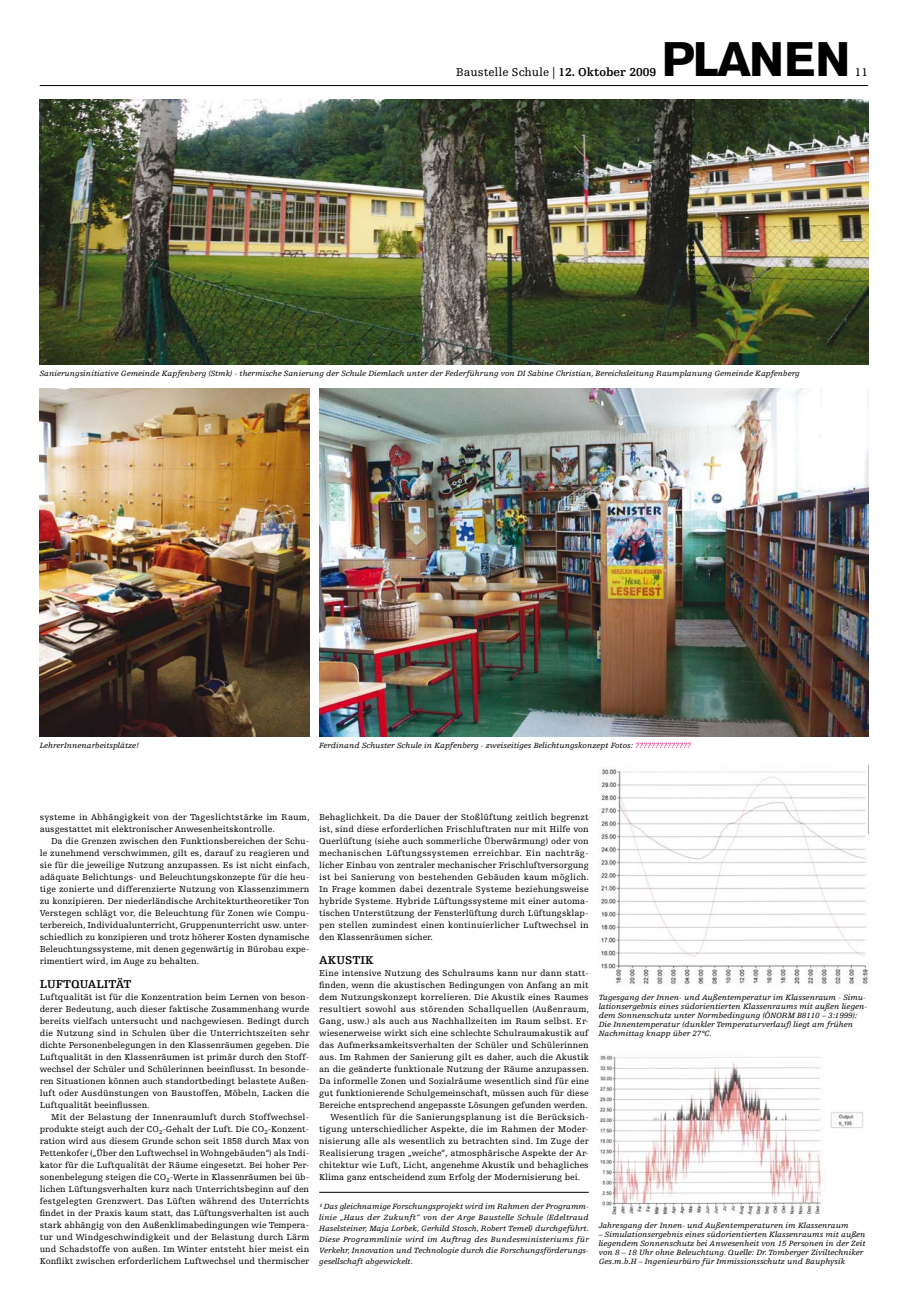
<style>
.page{position:relative;width:908px;height:1304px;background:#fff}
.page>*{position:absolute;margin:0;border:0;box-sizing:border-box;transform-origin:0 0}
.t1{font:700 48px "Akzidenz Grotesk Std";letter-spacing:-.04em;color:#000}
.t2{font:12px "Egyptienne FLT Std";color:#000}
.t3{font:700 12px "Egyptienne FLT Std";color:#000}
.t4{font:9px/12px "Egyptienne FLT Std";letter-spacing:.01em;color:#000;text-align:justify}
.t5{font:italic 8px/9px "Egyptienne FLT Std";color:#000}
.s1{font-weight:700}
.s2{color:#e2007a}
</style>
<div class="page">
<hr style="left:40px;top:85px;width:827px;height:1px;background:#000">
<img style="left:599px;top:1055px;width:265px;height:160px">
<img style="left:599px;top:767px;width:268px;height:218px">
<img style="left:319px;top:388px;width:548px;height:348px">
<img style="left:40px;top:388px;width:269px;height:348px">
<img style="left:40px;top:100px;width:827px;height:264px">
<hr style="left:319px;top:1192px;width:269px;height:1px;background:#000">
<h1 class="t1" style="left:661px;top:32px;width:190px">PLANEN</h1>
<h2 class="t2" style="left:455px;top:66px;width:202px">Baustelle Schule | <span class="s1">12. OKTOBER 2009</span></h2>
<h2 class="t2" style="left:854px;top:66px;width:15px">11</h2>
<p class="t5" style="left:40px;top:369px;width:761px">Sanierungsinitiative Gemeinde Kapfenberg (Stmk) - thermische Sanierung der Schule Diemlach unter der Federführung von DI Sabine Christian, Bereichsleitung Raumplanung Gemeinde Kapfenberg</p>
<p class="t5" style="left:40px;top:741px;width:101px">LehrerInnenarbeitsplätze!</p>
<p class="t5" style="left:319px;top:741px;width:373px">Ferdinand Schuster Schule in Kapfenberg - zweiseitiges Belichtungskonzept Fotos: <span class="s2">??????????????</span></p>
<p class="t4" style="left:40px;top:811px;width:271px">systeme in Abhängigkeit von der Tageslichtstärke im Raum, ausgestattet mit elektronischer Anwesenheitskontrolle.</p>
<p class="t4" style="left:40px;top:835px;width:271px;text-indent:11px">Da die Grenzen zwischen den Funktionsbereichen der Schu&shy;le zunehmend verschwimmen, gilt es, darauf zu reagieren und sie für die jeweilige Nutzung anzupassen. Es ist nicht einfach, adäquate Belichtungs- und Beleuchtungskonzepte für die heu&shy;tige zonierte und differenzierte Nutzung von Klassenzimmern zu konzipieren. Der niederländische Architekturtheoretiker Ton Verstegen schlägt vor, die Beleuchtung für Zonen wie Compu&shy;terbereich, Individualunterricht, Gruppenunterricht usw. unter&shy;schiedlich zu konzipieren und trotz höherer Kosten dynamische Beleuchtungssysteme, mit denen gegenwärtig in Bürobau expe&shy;rimentiert wird, im Auge zu behalten.</p>
<h2 class="t3" style="left:40px;top:978px;width:93px">LUFTQUALITÄT</h2>
<p class="t4" style="left:40px;top:991px;width:271px">Luftqualität ist für die Konzentration beim Lernen von beson&shy;derer Bedeutung, auch dieser faktische Zusammenhang wurde bereits vielfach untersucht und nachgewiesen. Bedingt durch die Nutzung sind in Schulen über die Unterrichtszeiten sehr dichte Personenbelegungen in den Klassenräumen gegeben. Die Luftqualität in den Klassenräumen ist primär durch den Stoff&shy;wechsel der Schüler und Schülerinnen beeinflusst. In besonde&shy;ren Situationen können auch standortbedingt belastete Außen&shy;luft oder Ausdünstungen von Baustoffen, Möbeln, Lacken die Luftqualität beeinflussen.</p>
<p class="t4" style="left:40px;top:1111px;width:271px;text-indent:11px">Mit der Belastung der Innenraumluft durch Stoffwechsel&shy;produkte steigt auch der CO<sub>2</sub>-Gehalt der Luft. Die CO<sub>2</sub>-Konzent&shy;ration wird aus diesem Grunde schon seit 1858 durch Max von Pettenkofer („Über den Luftwechsel in Wohngebäuden“) als Indi&shy;kator für die Luftqualität der Räume eingesetzt. Bei hoher Per&shy;sonenbelegung steigen die CO<sub>2</sub>-Werte in Klassenräumen bei üb&shy;lichen Lüftungsverhalten kurz nach Unterrichtsbeginn auf den festgelegten Grenzwert. Das Lüften während des Unterrichts findet in der Praxis kaum statt, das Lüftungsverhalten ist auch stark abhängig von den Außenklimabedingungen wie Tempera&shy;tur und Windgeschwindigkeit und der Belastung durch Lärm und Schadstoffe von außen. Im Winter entsteht hier meist ein Konflikt zwischen erforderlichem Luftwechsel und thermischer</p>
<p class="t4" style="left:319px;top:811px;width:271px">Behaglichkeit. Da die Dauer der Stoßlüftung zeitlich begrenzt ist, sind diese erforderlichen Frischluftraten nur mit Hilfe von Querlüftung (siehe auch sommerliche Überwärmung) oder von mechanischen Lüftungssystemen erreichbar. Ein nachträg&shy;licher Einbau von zentraler mechanischer Frischluftversorgung ist bei Sanierung von bestehenden Gebäuden kaum möglich.<br>In Frage kommen dabei dezentrale Systeme beziehungsweise hybride Systeme. Hybride Lüftungssysteme mit einer automa&shy;tischen Unterstützung der Fensterlüftung durch Lüftungsklap&shy;pen stellen zumindest einen kontinuierlicher Luftwechsel in den Klassenräumen sicher.</p>
<h2 class="t3" style="left:319px;top:954px;width:55px">AKUSTIK</h2>
<p class="t4" style="left:319px;top:967px;width:271px">Eine intensive Nutzung des Schulraums kann nur dann statt-</p>
<p class="t4" style="left:319px;top:979px;width:271px">finden, wenn die akustischen Bedingungen von Anfang an mit</p>
<p class="t4" style="left:319px;top:991px;width:271px">dem Nutzungskonzept korrelieren. Die Akustik eines Raumes</p>
<p class="t4" style="left:319px;top:1003px;width:271px">resultiert sowohl aus störenden Schallquellen (Außenraum,</p>
<p class="t4" style="left:319px;top:1015px;width:271px">Gang, usw.) als auch aus Nachhallzeiten im Raum selbst. Er-</p>
<p class="t4" style="left:319px;top:1027px;width:271px">wiesenerweise wirkt sich eine schlechte Schulraumakustik auf</p>
<p class="t4" style="left:319px;top:1039px;width:271px">das Aufmerksamkeitsverhalten der Schüler und Schülerinnen</p>
<p class="t4" style="left:319px;top:1051px;width:271px">aus. Im Rahmen der Sanierung gilt es daher, auch die Akustik</p>
<p class="t4" style="left:319px;top:1063px;width:271px">an die geänderte funktionale Nutzung der Räume anzupassen.</p>
<p class="t4" style="left:319px;top:1075px;width:271px">Da informelle Zonen und Sozialräume wesentlich sind für eine</p>
<p class="t4" style="left:319px;top:1087px;width:271px">gut funktionierende Schulgemeinschaft, müssen auch für diese</p>
<p class="t4" style="left:319px;top:1099px;width:270px">Bereiche entsprechend angepasste Lösungen gefunden werden.</p>
<p class="t4" style="left:330px;top:1111px;width:259px">Wesentlich für die Sanierungsplanung ist die Berücksich-</p>
<p class="t4" style="left:319px;top:1123px;width:271px">tigung unterschiedlicher Aspekte, die im Rahmen der Moder-</p>
<p class="t4" style="left:319px;top:1135px;width:271px">nisierung alle als wesentlich zu betrachten sind. Im Zuge der</p>
<p class="t4" style="left:319px;top:1147px;width:271px">Realisierung tragen „weiche“, atmosphärische Aspekte der Ar-</p>
<p class="t4" style="left:319px;top:1159px;width:271px">chitektur wie Luft, Licht, angenehme Akustik und behagliches</p>
<p class="t4" style="left:319px;top:1171px;width:262px">Klima ganz entscheidend zum Erfolg der Modernisierung bei.</p>
<p class="t5" style="left:319px;top:1201px;width:271px;line-height:11px;text-align:justify">¹ Das gleichnamige Forschungsprojekt wird im Rahmen der Programm&shy;linie „Haus der Zukunft“ von der Arge Baustelle Schule (Edeltraud Haselsteiner, Maja Lorbek, Gerhild Stosch, Robert Temel) durchgeführt.<br>Diese Programmlinie wird im Auftrag des Bundesministeriums für Verkehr, Innovation und Technologie durch die Forschungsförderungs&shy;gesellschaft abgewickelt.</p>
<p class="t5" style="left:598px;top:993px;width:270px">Tagesgang der Innen- und Außentemperatur im Klassenraum - Simu&shy;lationsergebnis eines südorientierten Klassenraums mit außen liegen&shy;dem Sonnenschutz unter Normbedingung (ÖNORM B8110 – 3:1999):<br>Die Innentemperatur (dunkler Temperaturverlauf) liegt am frühen Nachmittag knapp über 27°C.</p>
<p class="t5" style="left:598px;top:1221px;width:251px">Jahresgang der Innen- und Außentemperaturen im Klassenraum</p>
<p class="t5" style="left:598px;top:1230px;width:268px">– Simulationsergebnis eines südorientierten Klassenraums mit außen liegendem Sonnenschutz bei Anwesenheit von 15 Personen in der Zeit von 8 – 18 Uhr ohne Beleuchtung. Quelle: Dr. Tomberger Ziviltechniker Ges.m.b.H – Ingenieurbüro für Immissionsschutz und Bauphysik</p>
</div>
